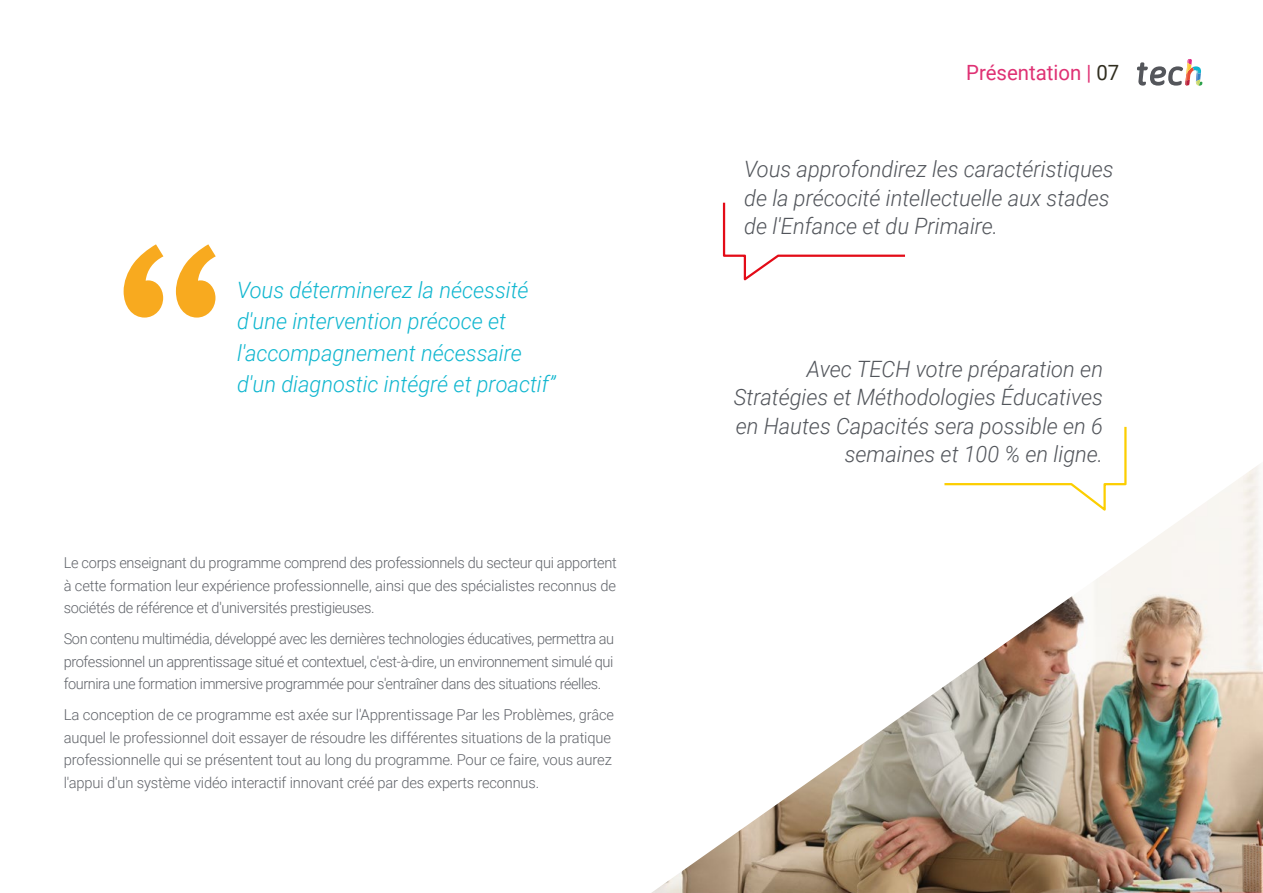
<style>
.page{position:relative;width:1263px;height:893px;background:#fff}
.page>*{position:absolute;margin:0;border:0;box-sizing:border-box;transform-origin:0 0}
.t1{font:italic 300 22.5px/28.5px "Roboto";color:#52555b;text-align:right}
.t2{font:italic 300 22.5px/31.5px "Roboto";color:#0fb6cf}
.t3{font:21px "Roboto";color:#df3174}
.t4{font:300 15px/22.5px "Roboto";letter-spacing:-.01em;color:#61646a;text-align:justify}
.s1{color:#312e20}
</style>
<div class="page">
<svg style="left:124px;top:244px;width:92px;height:74px"></svg>
<img style="left:651px;top:465px;width:612px;height:428px">
<svg style="left:942px;top:426px;width:186px;height:88px"></svg>
<svg style="left:722px;top:202px;width:183px;height:79px"></svg>
<svg style="left:1137px;top:59px;width:65px;height:27px"></svg>
<h1 class="t2" style="left:237px;top:273px;width:320px">Vous déterminerez la nécessité d'une intervention précoce et l'accompagnement nécessaire d'un diagnostic intégré et proactif”</h1>
<p class="t4" style="left:64px;top:551px;width:554px">Le corps enseignant du programme comprend des professionnels du secteur qui apportent à cette formation leur expérience professionnelle, ainsi que des spécialistes reconnus de sociétés de référence et d'universités prestigieuses.</p>
<p class="t4" style="left:64px;top:627px;width:552px">Son contenu multimédia, développé avec les dernières technologies éducatives, permettra au professionnel un apprentissage situé et contextuel, c'est-à-dire, un environnement simulé qui fournira une formation immersive programmée pour s'entraîner dans des situations réelles.</p>
<p class="t4" style="left:64px;top:703px;width:552px;text-align:left">La conception de ce programme est axée sur l'Apprentissage Par les Problèmes, grâce auquel le professionnel doit essayer de résoudre les différentes situations de la pratique professionnelle qui se présentent tout au long du programme. Pour ce faire, vous aurez l'appui d'un système vidéo interactif innovant créé par des experts reconnus.</p>
<h2 class="t3" style="left:966px;top:57px;width:155px">Présentation | <span class="s1">07</span></h2>
<h1 class="t1" style="left:744px;top:154px;width:371px;text-align:left">Vous approfondirez les caractéristiques de la précocité intellectuelle aux stades de l'Enfance et du Primaire.</h1>
<h1 class="t1" style="left:734px;top:353px;width:371px">Avec TECH votre préparation en Stratégies et Méthodologies Éducatives en Hautes Capacités sera possible en 6 semaines et 100 % en ligne.</h1>
</div>
